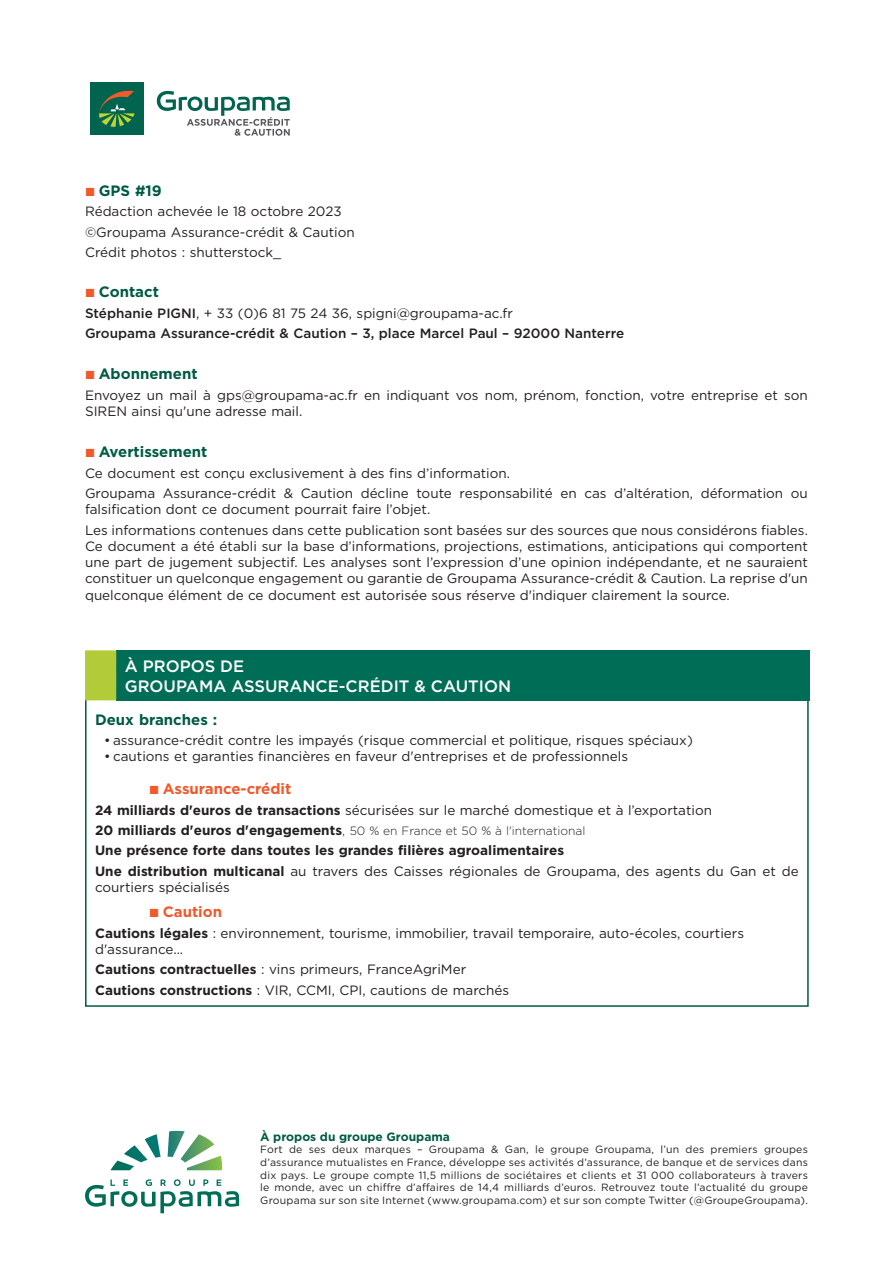
<style>
.page{position:relative;width:893px;height:1263px;background:#fff}
.page>*{position:absolute;margin:0;border:0;box-sizing:border-box;transform-origin:0 0}
.t1{font:500 16.5px/19.8px "Gotham";color:#fff}
.mention_légale_TIT1{font:700 15px "Gotham";color:#005b44}
.mentions_légales_TEX{font:700 15px "Gotham";color:#f1592a}
.mentions_légales_TEX-2{font:700 15px "Gotham";color:#005b44}
.mentions_légales_TEX-3{font:13.5px/16.2px "Gotham";color:#231f20}
.mentions_légales_TEX-4{font:500 13.5px "Gotham";color:#231f20}
.mention_légale_TIT{font:700 13.5px "Gotham";color:#231f20}
.mention_légale_TIT-2{font:300 12px "Gotham";color:#231f20}
.t2{font:700 12px "Gotham";color:#005b44}
.t3{font:10.5px/12.6px "Gotham";letter-spacing:.02em;color:#231f20;text-align:justify}
.s1{font-weight:500}
.s2{font-style:inherit}
.s3{font-weight:700}
.s4{font-weight:700;font-size:13.5px}
.s5{font-size:13.5px}
</style>
<div class="page">
<div style="left:90px;top:83px;width:54px;height:52px;background:#00644e"></div>
<svg style="left:99px;top:91px;width:36px;height:36px"></svg>
<svg style="left:157px;top:91px;width:133px;height:44px"></svg>
<svg style="left:85px;top:1179px;width:154px;height:34px"></svg>
<svg style="left:110px;top:1131px;width:112px;height:39px"></svg>
<div style="left:85px;top:698px;width:724px;height:309px;border:2px solid #005b44"></div>
<div style="left:116px;top:650px;width:693px;height:50px;background:#006e57"></div>
<div style="left:85px;top:650px;width:31px;height:50px;background:#b2cb38"></div>
<p class="mention_légale_TIT1" style="left:99px;top:181px;width:65px">GPS #19</p>
<p class="mentions_légales_TEX-3" style="left:85px;top:203px;width:258px">Rédaction achevée le 18 octobre 2023</p>
<p class="mentions_légales_TEX-3" style="left:85px;top:224px;width:271px">©Groupama Assurance-crédit &amp; Caution</p>
<p class="mentions_légales_TEX-3" style="left:85px;top:244px;width:198px">Crédit photos : shutterstock_</p>
<p class="mention_légale_TIT1" style="left:99px;top:282px;width:62px">Contact</p>
<p class="mentions_légales_TEX-3" style="left:85px;top:305px;width:429px"><span class="s1">Stéphanie PIGNI</span>, + 33 (0)6 81 75 24 36, spigni@groupama-ac.fr</p>
<p class="mentions_légales_TEX-4" style="left:85px;top:325px;width:541px">Groupama Assurance-crédit &amp; Caution – 3, place Marcel Paul – 92000 Nanterre</p>
<p class="mention_légale_TIT1" style="left:99px;top:364px;width:100px">Abonnement</p>
<p class="mentions_légales_TEX-3" style="left:85px;top:387px;width:724px">Envoyez un mail à gps@groupama-ac.fr en indiquant vos nom, prénom, fonction, votre entreprise et son<br>SIREN ainsi qu'une adresse mail.</p>
<p class="mention_légale_TIT1" style="left:99px;top:442px;width:110px">Avertissement</p>
<p class="mentions_légales_TEX-3" style="left:85px;top:465px;width:427px">Ce document est conçu exclusivement à des fins d’information.</p>
<p class="mentions_légales_TEX-3" style="left:85px;top:485px;width:724px">Groupama Assurance-crédit &amp; Caution décline toute responsabilité en cas d’altération, déformation ou falsification dont ce document pourrait faire l’objet.</p>
<p class="mentions_légales_TEX-3" style="left:85px;top:522px;width:724px;text-align:justify">Les informations contenues dans cette publication sont basées sur des sources que nous considérons fiables.<br>Ce document a été établi sur la base d’informations, projections, estimations, anticipations qui comportent une part de jugement subjectif. Les analyses sont l’expression d’une opinion indépendante, et ne sauraient constituer un quelconque engagement ou garantie de Groupama Assurance-crédit &amp; Caution. La reprise d'un quelconque élément de ce document est autorisée sous réserve d'indiquer clairement la source.</p>
<p class="t1" style="left:125px;top:656px;width:388px"><span class="s2">À</span> PROPOS DE<br>GROUPAMA ASSURANCE-CR<span class="s2">É</span>DIT &amp; CAUTION</p>
<p class="mentions_légales_TEX-2" style="left:95px;top:709px;width:124px">Deux branches :</p>
<p class="mentions_légales_TEX-3" style="left:104px;top:732px;width:590px">• assurance-crédit contre les impayés (risque commercial et politique, risques spéciaux)</p>
<p class="mentions_légales_TEX-3" style="left:104px;top:748px;width:526px">• cautions et garanties financières en faveur d'entreprises et de professionnels</p>
<p class="mentions_légales_TEX" style="left:163px;top:779px;width:130px">Assurance-crédit</p>
<p class="mentions_légales_TEX-3" style="left:95px;top:801px;width:618px"><span class="s3">24 milliards d'euros de transactions</span> sécurisées sur le marché domestique et à l’exportation</p>
<p class="mention_légale_TIT-2" style="left:95px;top:823px;width:492px"><span class="s4">20 milliards d'euros d'engagements</span><span class="s5">,</span> 50 % en France et 50 % à l'international</p>
<p class="mention_légale_TIT" style="left:95px;top:842px;width:471px">Une présence forte dans toutes les grandes filières agroalimentaires</p>
<p class="mentions_légales_TEX-3" style="left:95px;top:863px;width:705px"><span class="s3">Une distribution multicanal</span> au travers des Caisses régionales de Groupama, des agents du Gan et de courtiers spécialisés</p>
<p class="mentions_légales_TEX" style="left:163px;top:902px;width:61px">Caution</p>
<p class="mentions_légales_TEX-3" style="left:95px;top:925px;width:651px"><span class="s3">Cautions légales</span> : environnement, tourisme, immobilier, travail temporaire, auto-écoles, courtiers d'assurance...</p>
<p class="mentions_légales_TEX-3" style="left:95px;top:961px;width:373px"><span class="s3">Cautions contractuelles</span> : vins primeurs, FranceAgriMer</p>
<p class="mentions_légales_TEX-3" style="left:95px;top:982px;width:416px"><span class="s3">Cautions constructions</span> : VIR, CCMI, CPI, cautions de marchés</p>
<p class="t2" style="left:260px;top:1128px;width:191px">À propos du groupe Groupama</p>
<p class="t3" style="left:260px;top:1143px;width:549px">Fort de ses deux marques – Groupama &amp; Gan, le groupe Groupama, l’un des premiers groupes d’assurance mutualistes en France, développe ses activités d’assurance, de banque et de services dans dix pays. Le groupe compte 11,5 millions de sociétaires et clients et 31 000 collaborateurs à travers le monde, avec un chiffre d’affaires de 14,4 milliards d’euros. Retrouvez toute l’actualité du groupe Groupama sur son site Internet (www.groupama.com) et sur son compte Twitter (@GroupeGroupama).</p>
</div>
